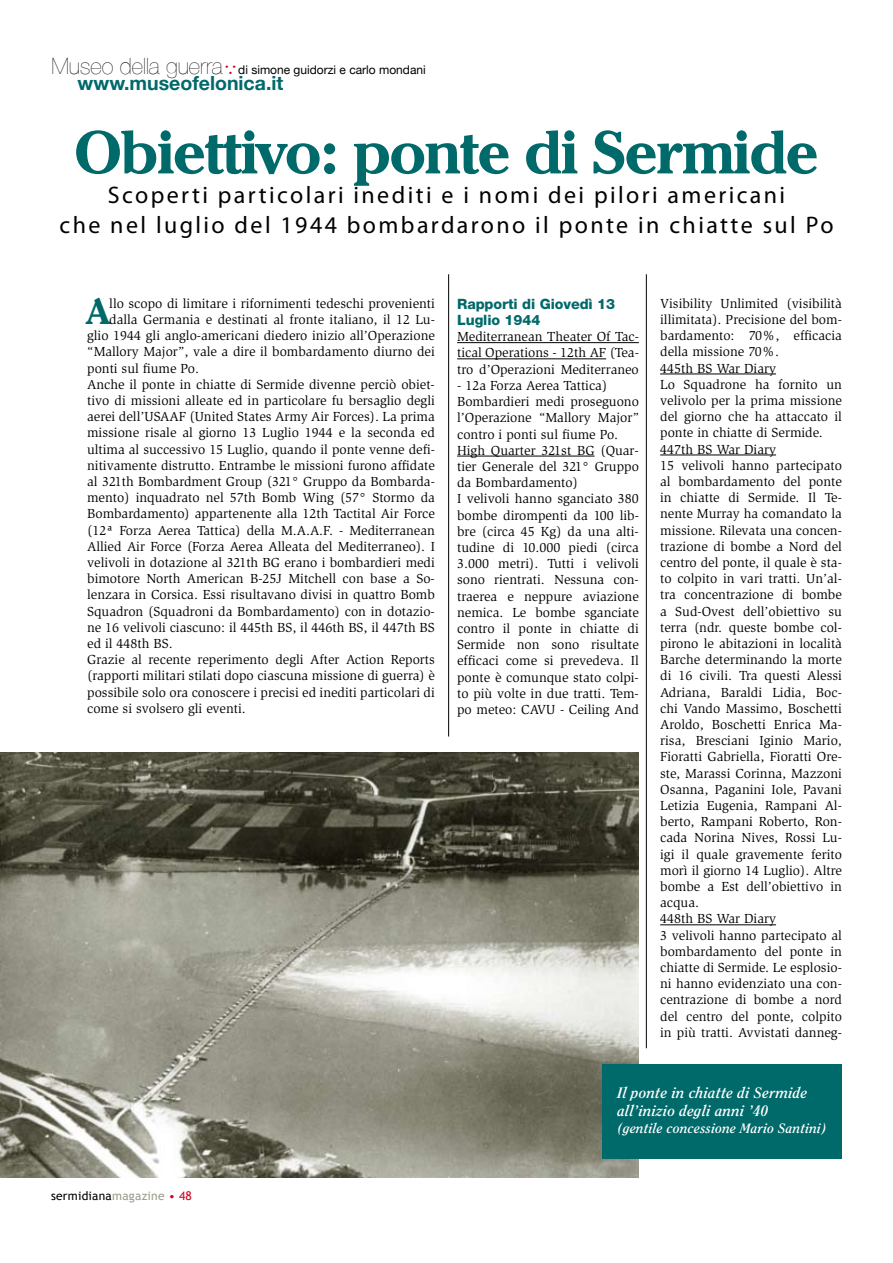
<style>
.page{position:relative;width:893px;height:1263px;background:#fff}
.page>*{position:absolute;margin:0;border:0;box-sizing:border-box;transform-origin:0 0}
.t1{font:700 60px "Cheltenham IT Cby BT";letter-spacing:-.03em;color:#00696a}
.t2{font:700 36.45px "Cheltenham IT Cby BT";color:#00696a}
.t3{font:24px/30px "Myriad Pro";letter-spacing:.1em;color:#000;text-align:center}
.t4{font:700 19.5px "Helvetica Neue";color:#00696a}
.t5{font:italic 700 15px/18px "Clearface";letter-spacing:.02em;color:#fff}
.t6{font:800 14.25px/16.5px "Helvetica Neue";letter-spacing:-.005em;color:#00696a}
.t7{font:13.5px/16.2px "Slimbach";color:#000}
.t8{font:italic 700 13.5px "Clearface";letter-spacing:.02em;color:#fff}
.t9{font:12px "Helvetica Neue";color:#000}
.t10{font:12px "Trebuchet MS";letter-spacing:.02em;color:#000}
.s1{font-weight:200;font-size:22.5px}
.s2{font-family:"Mt Extra Plain";font-size:18px;color:#d10019}
.s3{color:#9c9b89}
.s4{color:#d10019}
</style>
<div class="page">
<hr style="left:457px;top:342px;width:182px;height:1px;background:#000">
<hr style="left:457px;top:358px;width:149px;height:1px;background:#000">
<hr style="left:457px;top:456px;width:138px;height:1px;background:#000">
<hr style="left:660px;top:374px;width:116px;height:1px;background:#000">
<hr style="left:660px;top:455px;width:116px;height:1px;background:#000">
<hr style="left:660px;top:924px;width:116px;height:1px;background:#000">
<img style="left:1px;top:752px;width:638px;height:426px">
<div style="left:602px;top:1064px;width:240px;height:95px;background:#00696a"></div>
<hr style="left:448px;top:274px;width:1px;height:462px;background:#000">
<hr style="left:646px;top:274px;width:1px;height:774px;background:#000">
<p class="t9" style="left:51px;top:62px;width:376px"><span class="s1">Museo della guerra</span><span class="s2">Q</span>di simone guidorzi e carlo mondani</p>
<h3 class="t4" style="left:78px;top:71px;width:207px">www.museofelonica.it</h3>
<h1 class="t1" style="left:74px;top:116px;width:746px">Obiettivo: ponte di Sermide</h1>
<h3 class="t3" style="left:60px;top:180px;width:775px">Scoperti particolari inediti e i nomi dei pilori americani<br>che nel luglio del 1944 bombardarono il ponte in chiatte sul Po</h3>
<h2 class="t2" style="left:87px;top:289px;width:24px">A</h2>
<p class="t7" style="left:109px;top:295px;width:327px">llo scopo di limitare i rifornimenti tedeschi provenienti</p>
<p class="t7" style="left:109px;top:311px;width:327px">dalla Germania e destinati al fronte italiano, il 12 Lu-</p>
<p class="t7" style="left:87px;top:328px;width:349px">glio 1944 gli anglo-americani diedero inizio all’Operazione</p>
<p class="t7" style="left:87px;top:344px;width:349px">“Mallory Major”, vale a dire il bombardamento diurno dei</p>
<p class="t7" style="left:87px;top:360px;width:113px">ponti sul fiume Po.</p>
<p class="t7" style="left:87px;top:376px;width:349px">Anche il ponte in chiatte di Sermide divenne perciò obiet-</p>
<p class="t7" style="left:87px;top:392px;width:349px">tivo di missioni alleate ed in particolare fu bersaglio degli</p>
<p class="t7" style="left:87px;top:409px;width:349px">aerei dell’USAAF (United States Army Air Forces). La prima</p>
<p class="t7" style="left:87px;top:425px;width:349px">missione risale al giorno 13 Luglio 1944 e la seconda ed</p>
<p class="t7" style="left:87px;top:441px;width:349px">ultima al successivo 15 Luglio, quando il ponte venne defi-</p>
<p class="t7" style="left:87px;top:457px;width:349px">nitivamente distrutto. Entrambe le missioni furono affidate</p>
<p class="t7" style="left:87px;top:473px;width:349px">al 321th Bombardment Group (321° Gruppo da Bombarda-</p>
<p class="t7" style="left:87px;top:490px;width:349px">mento) inquadrato nel 57th Bomb Wing (57° Stormo da</p>
<p class="t7" style="left:87px;top:506px;width:349px">Bombardamento) appartenente alla 12th Tactital Air Force</p>
<p class="t7" style="left:87px;top:522px;width:349px">(12ª Forza Aerea Tattica) della M.A.A.F. - Mediterranean</p>
<p class="t7" style="left:87px;top:538px;width:349px">Allied Air Force (Forza Aerea Alleata del Mediterraneo). I</p>
<p class="t7" style="left:87px;top:554px;width:349px">velivoli in dotazione al 321th BG erano i bombardieri medi</p>
<p class="t7" style="left:87px;top:571px;width:349px">bimotore North American B-25J Mitchell con base a So-</p>
<p class="t7" style="left:87px;top:587px;width:349px">lenzara in Corsica. Essi risultavano divisi in quattro Bomb</p>
<p class="t7" style="left:87px;top:603px;width:349px">Squadron (Squadroni da Bombardamento) con in dotazio-</p>
<p class="t7" style="left:87px;top:619px;width:349px">ne 16 velivoli ciascuno: il 445th BS, il 446th BS, il 447th BS</p>
<p class="t7" style="left:87px;top:635px;width:87px">ed il 448th BS.</p>
<p class="t7" style="left:87px;top:652px;width:349px">Grazie al recente reperimento degli After Action Reports</p>
<p class="t7" style="left:87px;top:668px;width:349px">(rapporti militari stilati dopo ciascuna missione di guerra) è</p>
<p class="t7" style="left:87px;top:684px;width:349px">possibile solo ora conoscere i precisi ed inediti particolari di</p>
<p class="t7" style="left:87px;top:700px;width:160px">come si svolsero gli eventi.</p>
<p class="t10" style="left:51px;top:1188px;width:142px">sermidiana<span class="s3">magazine</span> <span class="s4">• 48</span></p>
<p class="t6" style="left:457px;top:295px;width:159px">Rapporti di Giovedì 13<br>Luglio 1944</p>
<p class="t7" style="left:457px;top:329px;width:183px;text-align:justify">Mediterranean Theater Of Tac&shy;tical Operations - 12th AF (Tea&shy;tro d’Operazioni Mediterraneo</p>
<p class="t7" style="left:457px;top:377px;width:183px">- 12a Forza Aerea Tattica)<br>Bombardieri medi proseguono l’Operazione “Mallory Major” contro i ponti sul fiume Po.<br>High Quarter 321st BG (Quar&shy;tier Generale del 321° Gruppo da Bombardamento)<br>I velivoli hanno sganciato 380 bombe dirompenti da 100 lib&shy;bre (circa 45 Kg) da una alti&shy;tudine di 10.000 piedi (circa<br>3.000 metri). Tutti i velivoli sono rientrati. Nessuna con&shy;traerea e neppure aviazione nemica. Le bombe sganciate contro il ponte in chiatte di<br>Sermide non sono risultate efficaci come si prevedeva. Il ponte è comunque stato colpi&shy;to più volte in due tratti. Tem&shy;po meteo: CAVU - Ceiling And</p>
<p class="t7" style="left:660px;top:295px;width:183px">Visibility Unlimited (visibilità illimitata). Precisione del bom&shy;bardamento: 70%, efficacia della missione 70%.<br>445th BS War Diary<br>Lo Squadrone ha fornito un velivolo per la prima missione del giorno che ha attaccato il ponte in chiatte di Sermide.<br>447th BS War Diary<br>15 velivoli hanno partecipato al bombardamento del ponte in chiatte di Sermide. Il Te&shy;nente Murray ha comandato la missione. Rilevata una concen&shy;trazione di bombe a Nord del centro del ponte, il quale è sta&shy;to colpito in vari tratti. Un’al&shy;tra concentrazione di bombe a Sud-Ovest dell’obiettivo su terra (ndr. queste bombe col&shy;pirono le abitazioni in località<br>Barche determinando la morte di 16 civili. Tra questi Alessi<br>Adriana, Baraldi Lidia, Boc&shy;chi Vando Massimo, Boschetti<br>Aroldo, Boschetti Enrica Ma&shy;risa, Bresciani Iginio Mario,<br>Fioratti Gabriella, Fioratti Ore&shy;ste, Marassi Corinna, Mazzoni<br>Osanna, Paganini Iole, Pavani<br>Letizia Eugenia, Rampani Al&shy;berto, Rampani Roberto, Ron&shy;cada Norina Nives, Rossi Lu&shy;igi il quale gravemente ferito morì il giorno 14 Luglio). Altre bombe a Est dell’obiettivo in acqua.<br>448th BS War Diary<br>3 velivoli hanno partecipato al bombardamento del ponte in chiatte di Sermide. Le esplosio&shy;ni hanno evidenziato una con&shy;centrazione di bombe a nord del centro del ponte, colpito in più tratti. Avvistati danneg-</p>
<p class="t5" style="left:617px;top:1084px;width:191px">Il ponte in chiatte di Sermide all’inizio degli anni ’40</p>
<p class="t8" style="left:617px;top:1120px;width:211px">(gentile concessione Mario Santini)</p>
</div>
